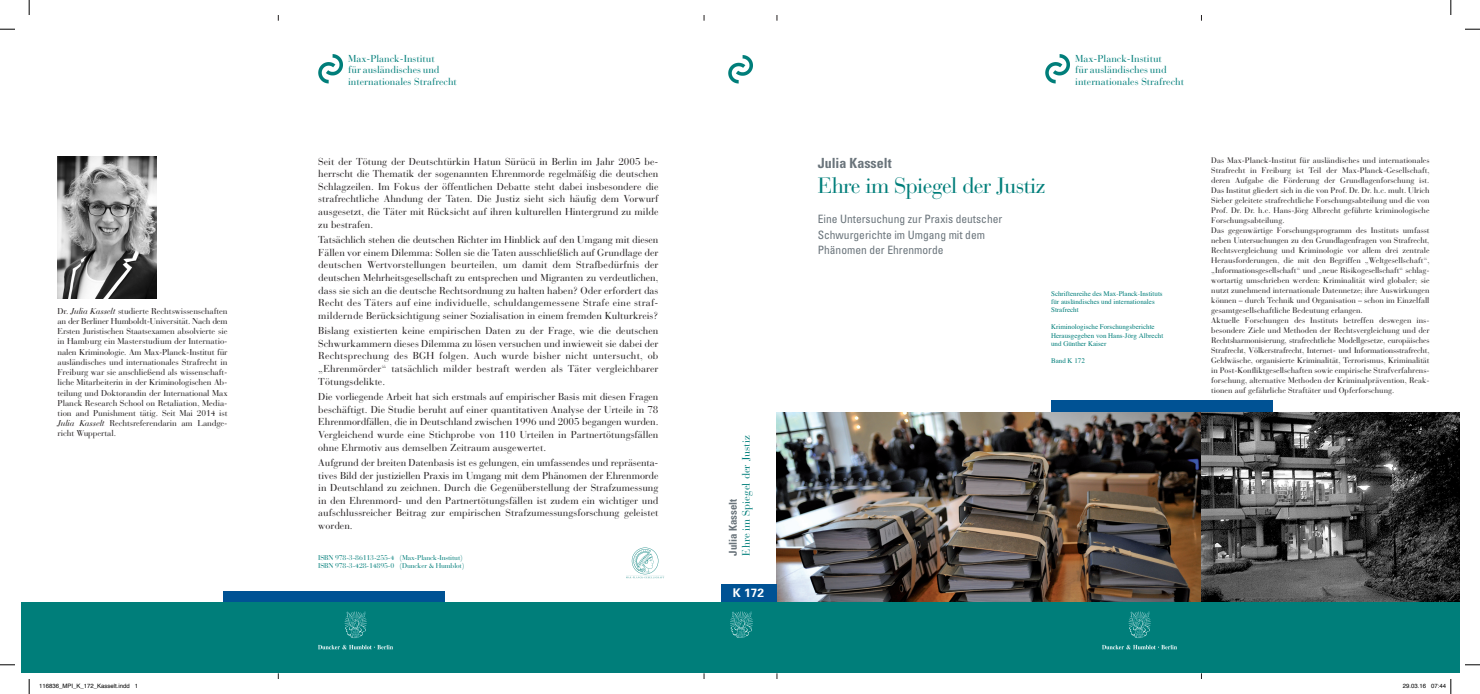
<style>
.page{position:relative;width:1480px;height:694px;background:#fff}
.page>*{position:absolute;margin:0;border:0;box-sizing:border-box;transform-origin:0 0}
.t1{font:22px "Bauer Bodoni";letter-spacing:-.03em;color:#007e7a}
.t2{font:700 condensed 14px "Univers";color:#6a747b}
.t3{font:700 12px "Univers";color:#fff}
.t4{font:condensed 11.5px/15.1px "Univers";color:#6a747b}
.t5{font:10.8px "Bauer Bodoni";color:#007e7a}
.t6{font:700 condensed 10.8px "Univers";color:#6a747b}
.t7{font:10px/12.6px "Bauer Bodoni";color:#231f20;text-align:justify}
.t8{font:10px/11.5px "Bauer Bodoni";color:#007e7a}
.t9{font:8.5px/10.2px "Bauer Bodoni";letter-spacing:-.01em;color:#231f20;text-align:justify}
.t10{font:8px/10px "Bauer Bodoni";color:#231f20}
.t11{font:7px/8.4px "Times";color:#007e7a}
.t12{font:7px/8.4px "Bauer Bodoni";letter-spacing:-.02em;color:#007e7a}
.t13{font:6px "Helvetica";color:#000}
.s1{font-style:italic}
</style>
<div class="page">
<div style="left:1051px;top:400px;width:221px;height:17px;background:#005294"></div>
<img style="left:776px;top:412px;width:683px;height:190px">
<div style="left:721px;top:583px;width:55px;height:19px;background:#005294"></div>
<div style="left:223px;top:590px;width:221px;height:12px;background:#005294"></div>
<div style="left:21px;top:602px;width:1438px;height:71px;background:#007e7a"></div>
<img style="left:318px;top:611px;width:75px;height:39px">
<img style="left:1102px;top:611px;width:75px;height:39px">
<img style="left:626px;top:547px;width:38px;height:31px">
<img style="left:318px;top:54px;width:25px;height:30px">
<img style="left:1045px;top:54px;width:25px;height:30px">
<img style="left:730px;top:611px;width:23px;height:27px">
<img style="left:728px;top:55px;width:25px;height:29px">
<img style="left:58px;top:157px;width:99px;height:141px">
<svg style="left:0;top:29px;width:15px;height:1px"></svg>
<svg style="left:1465px;top:29px;width:15px;height:1px"></svg>
<svg style="left:0;top:664px;width:15px;height:1px"></svg>
<svg style="left:1465px;top:664px;width:15px;height:1px"></svg>
<svg style="left:29px;top:0;width:1px;height:15px"></svg>
<svg style="left:29px;top:679px;width:1px;height:14px"></svg>
<svg style="left:1450px;top:0;width:2px;height:15px"></svg>
<svg style="left:1450px;top:679px;width:2px;height:14px"></svg>
<p class="t9" style="left:58px;top:306px;width:172px">Dr. <span class="s1">Julia Kasselt</span> studierte Rechtswissenschaften an der Berliner Humboldt-Universität. Nach dem Ersten Juristischen Staatsexamen absolvierte sie in Hamburg ein Masterstudium der Internatio&shy;nalen Kriminologie. Am Max-Planck-Institut für ausländisches und internationales Strafrecht in Freiburg war sie anschließend als wissenschaft&shy;liche Mitarbeiterin in der Kriminologischen Ab&shy;teilung und Doktorandin der International Max Planck Research School on Retaliation, Media&shy;tion and Punishment tätig. Seit Mai 2014 ist <span class="s1">Julia Kasselt</span> Rechtsreferendarin am Landge&shy;richt Wuppertal.</p>
<p class="t8" style="left:348px;top:53px;width:110px">Max-Planck-Institut<br>für ausländisches und internationales Strafrecht</p>
<p class="t8" style="left:1075px;top:53px;width:110px">Max-Planck-Institut<br>für ausländisches und internationales Strafrecht</p>
<p class="t7" style="left:318px;top:155px;width:342px">Seit der Tötung der Deutschtürkin Hatun Sürücü in Berlin im Jahr 2005 be&shy;herrscht die Thematik der sogenannten Ehrenmorde regelmäßig die deutschen Schlagzeilen. Im Fokus der öffentlichen Debatte steht dabei insbesondere die strafrechtliche Ahndung der Taten. Die Justiz sieht sich häufig dem Vorwurf ausgesetzt, die Täter mit Rücksicht auf ihren kulturellen Hintergrund zu milde zu bestrafen.</p>
<p class="t7" style="left:318px;top:233px;width:342px">Tatsächlich stehen die deutschen Richter im Hinblick auf den Umgang mit diesen Fällen vor einem Dilemma: Sollen sie die Taten ausschließlich auf Grundlage der deutschen Wertvorstellungen beurteilen, um damit dem Strafbedürfnis der deutschen Mehrheitsgesellschaft zu entsprechen und Migranten zu verdeutlichen, dass sie sich an die deutsche Rechtsordnung zu halten haben? Oder erfordert das Recht des Täters auf eine individuelle, schuldangemessene Strafe eine straf&shy;mildernde Berücksichtigung seiner Sozialisation in einem fremden Kulturkreis?</p>
<p class="t7" style="left:318px;top:324px;width:342px">Bislang existierten keine empirischen Daten zu der Frage, wie die deutschen Schwurkammern dieses Dilemma zu lösen versuchen und inwieweit sie dabei der Rechtsprechung des BGH folgen. Auch wurde bisher nicht untersucht, ob „Ehrenmörder“ tatsächlich milder bestraft werden als Täter vergleichbarer Tötungsdelikte.</p>
<p class="t7" style="left:318px;top:390px;width:342px">Die vorliegende Arbeit hat sich erstmals auf empirischer Basis mit diesen Fragen beschäftigt. Die Studie beruht auf einer quantitativen Analyse der Urteile in 78<br>Ehrenmordfällen, die in Deutschland zwischen 1996 und 2005 begangen wurden.<br>Vergleichend wurde eine Stichprobe von 110 Urteilen in Partnertötungsfällen ohne Ehrmotiv aus demselben Zeitraum ausgewertet.</p>
<p class="t7" style="left:318px;top:456px;width:342px">Aufgrund der breiten Datenbasis ist es gelungen, ein umfassendes und repräsenta&shy;tives Bild der justiziellen Praxis im Umgang mit dem Phänomen der Ehrenmorde in Deutschland zu zeichnen. Durch die Gegenüberstellung der Strafzumessung in den Ehrenmord- und den Partnertötungsfällen ist zudem ein wichtiger und aufschlussreicher Beitrag zur empirischen Strafzumessungsforschung geleistet worden.</p>
<p class="t12" style="left:318px;top:552px;width:148px">ISBN 978-3-86113-255-4 (Max-Planck-Institut)<br>ISBN 978-3-428-14895-0 (Duncker &amp; Humblot)</p>
<p class="t5" style="left:740px;top:555px;width:121px;rotate:-90deg">Ehre im Spiegel der Justiz</p>
<p class="t6" style="left:726px;top:555px;width:59px;rotate:-90deg">Julia Kasselt</p>
<p class="t3" style="left:733px;top:585px;width:33px">K 172</p>
<h2 class="t2" style="left:818px;top:154px;width:75px">Julia Kasselt</h2>
<h1 class="t1" style="left:818px;top:172px;width:229px">Ehre im Spiegel der Justiz</h1>
<p class="t4" style="left:818px;top:211px;width:186px">Eine Untersuchung zur Praxis deutscher<br>Schwurgerichte im Umgang mit dem<br>Phänomen der Ehrenmorde</p>
<p class="t11" style="left:1051px;top:289px;width:113px">Schriftenreihe des Max-Planck-Instituts für ausländisches und internationales<br>Strafrecht</p>
<p class="t11" style="left:1051px;top:322px;width:114px">Kriminologische Forschungsberichte<br>Herausgegeben von Hans-Jörg Albrecht und Günther Kaiser</p>
<p class="t11" style="left:1051px;top:356px;width:35px">Band K 172</p>
<p class="t10" style="left:1211px;top:155px;width:220px">Das Max-Planck-Institut für ausländisches und internationales Strafrecht in Freiburg ist Teil der Max-Planck-Gesellschaft, deren Aufgabe die Förderung der Grundlagenforschung ist.<br>Das Institut gliedert sich in die von Prof. Dr. Dr. h.c. mult. Ulrich Sieber geleitete strafrechtliche Forschungsabteilung und die von Prof. Dr. Dr. h.c. Hans-Jörg Albrecht geführte kriminologische Forschungsabteilung.<br>Das gegenwärtige Forschungsprogramm des Instituts umfasst neben Untersuchungen zu den Grundlagenfragen von Strafrecht, Rechtsvergleichung und Kriminologie vor allem drei zentrale Herausforderungen, die mit den Begriffen „Weltgesellschaft“, „Informationsgesellschaft“ und „neue Risikogesellschaft“ schlag&shy;wortartig umschrieben werden: Kriminalität wird globaler; sie nutzt zunehmend internationale Datennetze; ihre Auswirkungen können – durch Technik und Organisation – schon im Einzelfall gesamtgesellschaftliche Bedeutung erlangen.<br>Aktuelle Forschungen des Instituts betreffen deswegen ins&shy;besondere Ziele und Methoden der Rechtsvergleichung und der Rechtsharmonisierung, strafrechtliche Modellgesetze, europäisches Strafrecht, Völkerstrafrecht, Internet- und Informationsstrafrecht, Geldwäsche, organisierte Kriminalität, Terrorismus, Kriminalität in Post-Konfliktgesellschaften sowie empirische Strafverfahrens&shy;forschung, alternative Methoden der Kriminalprävention, Reak&shy;tionen auf gefährliche Straftäter und Opferforschung.</p>
<p class="t13" style="left:39px;top:681px;width:101px">116836_MPI_K_172_Kasselt.indd 1</p>
<p class="t13" style="left:1403px;top:681px;width:45px">29.03.16 07:44</p>
</div>
